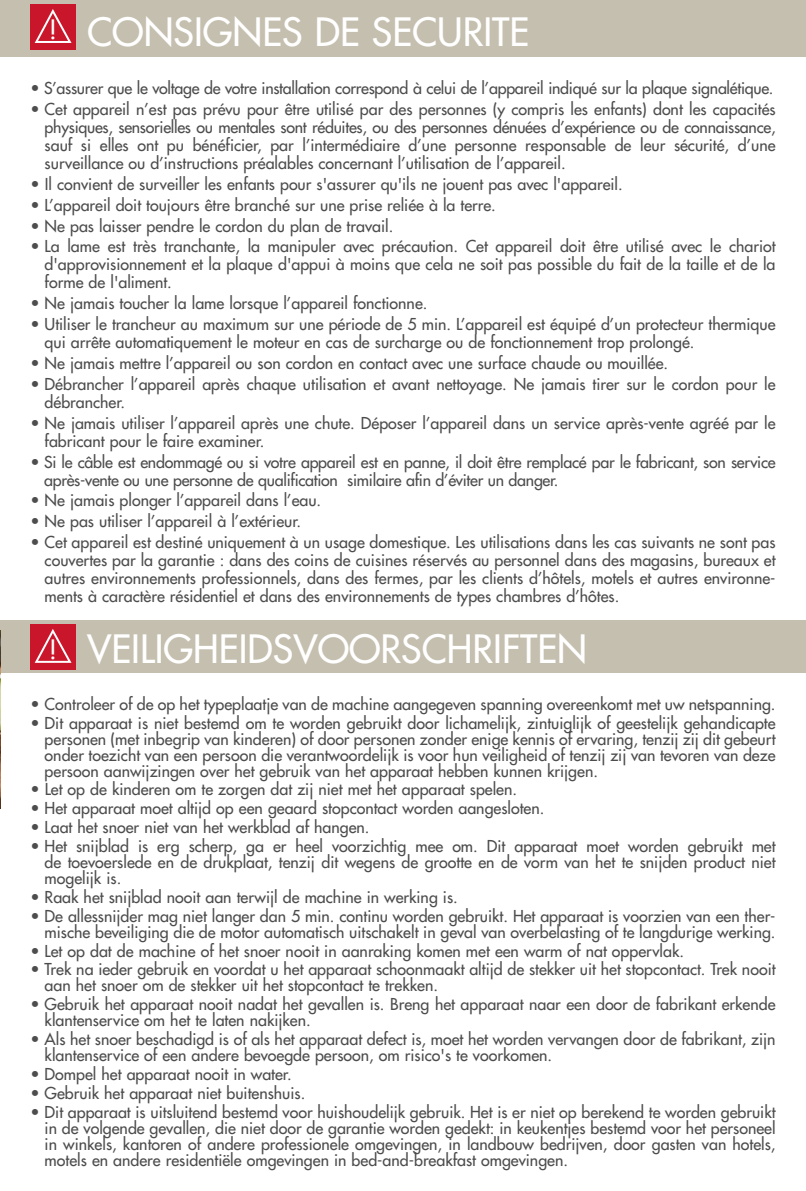
<style>
.page{position:relative;width:806px;height:1191px;background:#fff}
.page>*{position:absolute;margin:0;border:0;box-sizing:border-box;transform-origin:0 0}
.t1{font:38px "Futura";color:#fff}
.t2{font:26px "Futura";color:#fff}
.t3{font:16px/18px "Futura";color:#4d4d4d}
</style>
<div class="page">
<div style="left:0;top:0;width:805px;height:57px;background:#c5bfaf"></div>
<div style="left:0;top:621px;width:805px;height:52px;background:#c5bfaf"></div>
<img style="left:0;top:631px;width:1px;height:177px">
<div style="left:30px;top:4px;width:46px;height:45px;background:#ca162b"></div>
<svg style="left:35px;top:9px;width:36px;height:34px"></svg>
<div style="left:30px;top:624px;width:46px;height:45px;background:#ca162b"></div>
<svg style="left:35px;top:629px;width:36px;height:34px"></svg>
<h1 class="t1" style="left:87px;top:13px;width:443px">CONSIGNES DE SECURITE</h1>
<p class="t3" style="left:30px;top:80px;width:744px">• S’assurer que le voltage de votre installation correspond à celui de l’appareil indiqué sur la plaque signalétique.</p>
<p class="t3" style="left:45px;top:101px;width:732px;text-align:justify;text-indent:-14px">• Cet appareil n’est pas prévu pour être utilisé par des personnes (y compris les enfants) dont les capacités physiques, sensorielles ou mentales sont réduites, ou des personnes dénuées d’expérience ou de connaissance, sauf si elles ont pu bénéficier, par l’intermédiaire d’une personne responsable de leur sécurité, d’une surveillance ou d’instructions préalables concernant l’utilisation de l’appareil.</p>
<p class="t3" style="left:30px;top:176px;width:593px">• Il convient de surveiller les enfants pour s'assurer qu'ils ne jouent pas avec l'appareil.</p>
<p class="t3" style="left:30px;top:197px;width:467px">• L’appareil doit toujours être branché sur une prise reliée à la terre.</p>
<p class="t3" style="left:30px;top:218px;width:364px">• Ne pas laisser pendre le cordon du plan de travail.</p>
<p class="t3" style="left:45px;top:239px;width:732px;text-align:justify;text-indent:-14px">• La lame est très tranchante, la manipuler avec précaution. Cet appareil doit être utilisé avec le chariot d'approvisionnement et la plaque d'appui à moins que cela ne soit pas possible du fait de la taille et de la forme de l'aliment.</p>
<p class="t3" style="left:30px;top:295px;width:398px">• Ne jamais toucher la lame lorsque l’appareil fonctionne.</p>
<p class="t3" style="left:45px;top:316px;width:732px;text-indent:-14px">• Utiliser le trancheur au maximum sur une période de 5 min. L’appareil est équipé d’un protecteur thermique qui arrête automatiquement le moteur en cas de surcharge ou de fonctionnement trop prolongé.</p>
<p class="t3" style="left:30px;top:355px;width:639px">• Ne jamais mettre l’appareil ou son cordon en contact avec une surface chaude ou mouillée.</p>
<p class="t3" style="left:45px;top:376px;width:732px;text-indent:-14px">• Débrancher l’appareil après chaque utilisation et avant nettoyage. Ne jamais tirer sur le cordon pour le débrancher.</p>
<p class="t3" style="left:45px;top:415px;width:732px;text-indent:-14px">• Ne jamais utiliser l’appareil après une chute. Déposer l’appareil dans un service après-vente agréé par le fabricant pour le faire examiner.</p>
<p class="t3" style="left:44px;top:454px;width:732px;text-indent:-14px">• Si le câble est endommagé ou si votre appareil est en panne, il doit être remplacé par le fabricant, son service après-vente ou une personne de qualification similaire afin d’éviter un danger.</p>
<p class="t3" style="left:30px;top:492px;width:292px">• Ne jamais plonger l’appareil dans l’eau.</p>
<p class="t3" style="left:30px;top:513px;width:272px">• Ne pas utiliser l’appareil à l’extérieur.</p>
<p class="t3" style="left:45px;top:534px;width:732px;text-align:justify;text-indent:-14px">• Cet appareil est destiné uniquement à un usage domestique. Les utilisations dans les cas suivants ne sont pas couvertes par la garantie : dans des coins de cuisines réservés au personnel dans des magasins, bureaux et autres environnements professionnels, dans des fermes, par les clients d’hôtels, motels et autres environne&shy;ments à caractère résidentiel et dans des environnements de types chambres d’hôtes.</p>
<h2 class="t2" style="left:49px;top:17px;width:10px">!</h2>
<h2 class="t2" style="left:49px;top:636px;width:10px">!</h2>
<h1 class="t1" style="left:87px;top:630px;width:501px">VEILIGHEIDSVOORSCHRIFTEN</h1>
<p class="t3" style="left:30px;top:696px;width:746px">• Controleer of de op het typeplaatje van de machine aangegeven spanning overeenkomt met uw netspanning.</p>
<p class="t3" style="left:45px;top:716px;width:732px;line-height:16px;text-align:justify;text-indent:-14px">• Dit apparaat is niet bestemd om te worden gebruikt door lichamelijk, zintuiglijk of geestelijk gehandicapte personen (met inbegrip van kinderen) of door personen zonder enige kennis of ervaring, tenzij zij dit gebeurt onder toezicht van een persoon die verantwoordelijk is voor hun veiligheid of tenzij zij van tevoren van deze persoon aanwijzingen over het gebruik van het apparaat hebben kunnen krijgen.</p>
<p class="t3" style="left:30px;top:781px;width:488px">• Let op de kinderen om te zorgen dat zij niet met het apparaat spelen.</p>
<p class="t3" style="left:30px;top:800px;width:515px">• Het apparaat moet altijd op een geaard stopcontact worden aangesloten.</p>
<p class="t3" style="left:30px;top:819px;width:340px">• Laat het snoer niet van het werkblad af hangen.</p>
<p class="t3" style="left:45px;top:839px;width:732px;line-height:16px;text-align:justify;text-indent:-14px">• Het snijblad is erg scherp, ga er heel voorzichtig mee om. Dit apparaat moet worden gebruikt met de toevoerslede en de drukplaat, tenzij dit wegens de grootte en de vorm van het te snijden product niet mogelijk is.</p>
<p class="t3" style="left:30px;top:889px;width:428px">• Raak het snijblad nooit aan terwijl de machine in werking is.</p>
<p class="t3" style="left:30px;top:909px;width:746px;line-height:16px;text-align:right">• De allessnijder mag niet langer dan 5 min. continu worden gebruikt. Het apparaat is voorzien van een ther&shy;mische beveiliging die de motor automatisch uitschakelt in geval van overbelasting of te langdurige werking.</p>
<p class="t3" style="left:30px;top:942px;width:654px">• Let op dat de machine of het snoer nooit in aanraking komen met een warm of nat oppervlak.</p>
<p class="t3" style="left:45px;top:962px;width:732px;line-height:16px;text-indent:-14px">• Trek na ieder gebruik en voordat u het apparaat schoonmaakt altijd de stekker uit het stopcontact. Trek nooit aan het snoer om de stekker uit het stopcontact te trekken.</p>
<p class="t3" style="left:45px;top:997px;width:732px;line-height:16px;text-indent:-14px">• Gebruik het apparaat nooit nadat het gevallen is. Breng het apparaat naar een door de fabrikant erkende klantenservice om het te laten nakijken.</p>
<p class="t3" style="left:45px;top:1032px;width:732px;line-height:16px;text-indent:-14px">• Als het snoer beschadigd is of als het apparaat defect is, moet het worden vervangen door de fabrikant, zijn klantenservice of een andere bevoegde persoon, om risico's te voorkomen.</p>
<p class="t3" style="left:30px;top:1066px;width:262px">• Dompel het apparaat nooit in water.</p>
<p class="t3" style="left:30px;top:1085px;width:276px">• Gebruik het apparaat niet buitenshuis.</p>
<p class="t3" style="left:45px;top:1104px;width:732px;line-height:16px;text-align:justify;text-indent:-14px">• Dit apparaat is uitsluitend bestemd voor huishoudelijk gebruik. Het is er niet op berekend te worden gebruikt in de volgende gevallen, die niet door de garantie worden gedekt: in keukentjes bestemd voor het personeel in winkels, kantoren of andere professionele omgevingen, in landbouw bedrijven, door gasten van hotels, motels en andere residentiële omgevingen in bed-and-breakfast omgevingen.</p>
</div>
